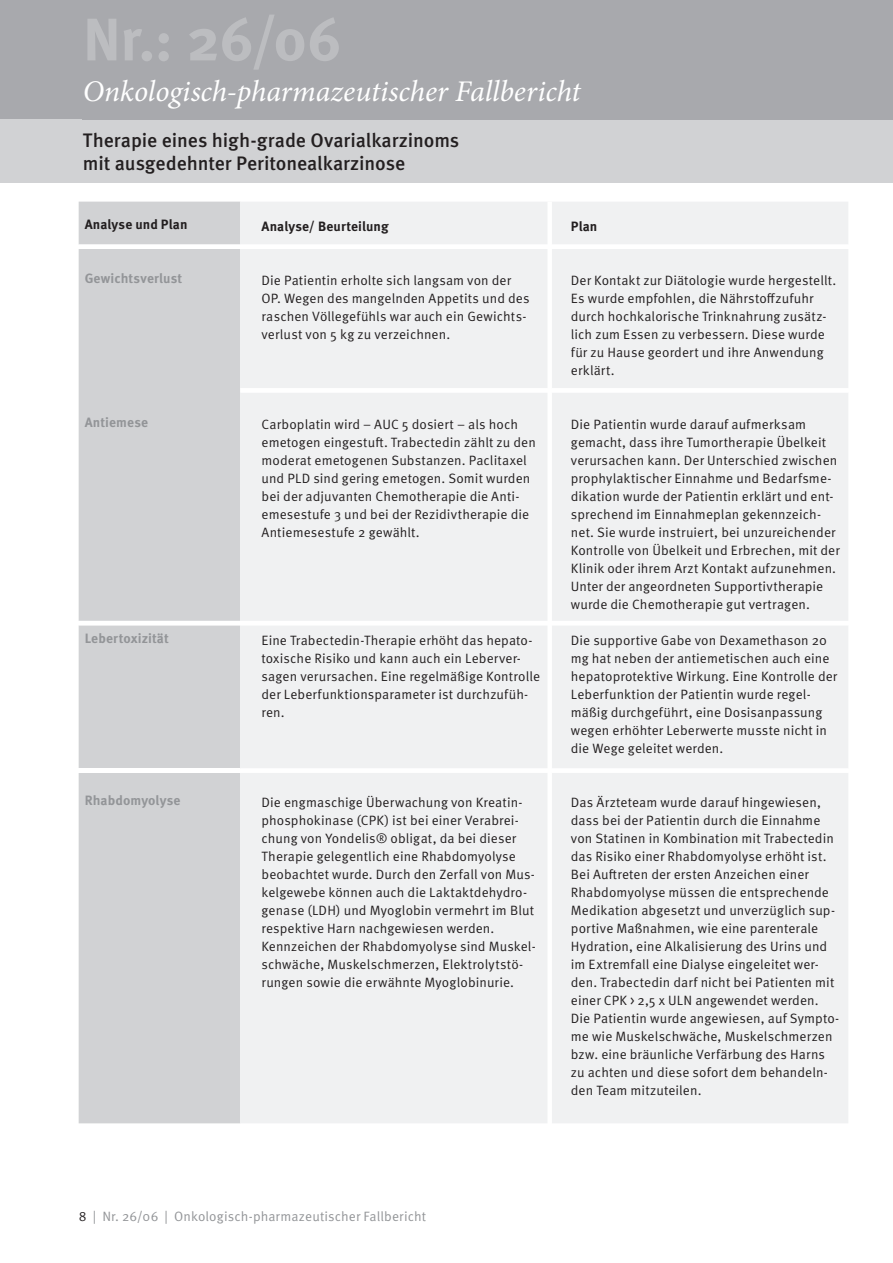
<style>
.page{position:relative;width:893px;height:1263px;background:#fff}
.page>*{position:absolute;margin:0;border:0;box-sizing:border-box;transform-origin:0 0}
.t1{font:italic 30px "Minion Pro";letter-spacing:-.005em;color:#fff}
.Titel_Fallbericht{font:500 19.5px/22.5px "Meta Pro";letter-spacing:-.005em;color:#231f20}
.Fließtext{font:13.5px/18px "Meta Pro Norm";letter-spacing:.005em;color:#231f20}
.Fließtext_Headline{font:700 13.5px "Meta Pro";letter-spacing:.01em;color:#939598}
.Fußzeile{font:13.5px "Meta Pro Norm";letter-spacing:.005em;color:#939598}
.Fließtext-2{font:700 13.5px "Meta Pro";letter-spacing:.005em;color:#231f20}
.Fließtext_Headline-2{font:700 13.5px "Meta Pro";letter-spacing:.005em;color:#231f20}
.s1{color:#231f20}
</style>
<div class="page">
<div style="left:0;top:0;width:893px;height:119px;background:#a8a9ad"></div>
<div style="left:0;top:119px;width:893px;height:64px;background:#d1d2d4"></div>
<div style="left:79px;top:202px;width:161px;height:921px;background:#d1d2d4"></div>
<div style="left:240px;top:202px;width:608px;height:921px;background:#f0f1f2"></div>
<svg style="left:79px;top:244px;width:769px;height:381px;fill:#f0f1f2"></svg>
<div style="left:79px;top:768px;width:161px;height:5px;background:#fff"></div>
<svg style="left:240px;top:768px;width:608px;height:5px"></svg>
<div style="left:547px;top:202px;width:5px;height:1006px;background:#fff"></div>
<p class="t1" style="left:83px;top:71px;width:499px">Onkologisch-pharmazeutischer Fallbericht</p>
<p class="Titel_Fallbericht" style="left:83px;top:128px;width:378px">Therapie eines high-grade Ovarialkarzinoms mit ausgedehnter Peritonealkarzinose</p>
<p class="Fließtext_Headline-2" style="left:85px;top:213px;width:104px">Analyse und Plan</p>
<p class="Fließtext-2" style="left:261px;top:215px;width:129px">Analyse/ Beurteilung</p>
<p class="Fließtext-2" style="left:571px;top:215px;width:28px">Plan</p>
<p class="Fließtext_Headline" style="left:85px;top:267px;width:99px">Gewichtsverlust</p>
<p class="Fließtext" style="left:261px;top:270px;width:270px">Die Patientin erholte sich langsam von der OP. Wegen des mangelnden Appetits und des raschen Völlegefühls war auch ein Gewichts&shy;verlust von 5 kg zu verzeichnen.</p>
<p class="Fließtext" style="left:571px;top:270px;width:267px">Der Kontakt zur Diätologie wurde hergestellt.<br>Es wurde empfohlen, die Nährstoffzufuhr durch hochkalorische Trinknahrung zusätz&shy;lich zum Essen zu verbessern. Diese wurde für zu Hause geordert und ihre Anwendung erklärt.</p>
<p class="Fließtext_Headline" style="left:85px;top:411px;width:65px">Antiemese</p>
<p class="Fließtext" style="left:261px;top:414px;width:276px">Carboplatin wird – AUC 5 dosiert – als hoch emetogen eingestuft. Trabectedin zählt zu den moderat emetogenen Substanzen. Paclitaxel und PLD sind gering emetogen. Somit wurden bei der adjuvanten Chemotherapie die Anti&shy;emesestufe 3 und bei der Rezidivtherapie die Antiemesestufe 2 gewählt.</p>
<p class="Fließtext" style="left:571px;top:414px;width:270px">Die Patientin wurde darauf aufmerksam gemacht, dass ihre Tumortherapie Übelkeit verursachen kann. Der Unterschied zwischen prophylaktischer Einnahme und Bedarfsme&shy;dikation wurde der Patientin erklärt und ent&shy;sprechend im Einnahmeplan gekennzeich&shy;net. Sie wurde instruiert, bei unzureichender Kontrolle von Übelkeit und Erbrechen, mit der Klinik oder ihrem Arzt Kontakt aufzunehmen.</p>
<p class="Fließtext" style="left:571px;top:576px;width:254px">Unter der angeordneten Supportivtherapie wurde die Chemotherapie gut vertragen.</p>
<p class="Fließtext_Headline" style="left:85px;top:627px;width:86px">Lebertoxizität</p>
<p class="Fließtext" style="left:261px;top:630px;width:280px">Eine Trabectedin-Therapie erhöht das hepato&shy;toxische Risiko und kann auch ein Leberver&shy;sagen verursachen. Eine regelmäßige Kontrolle der Leberfunktionsparameter ist durchzufüh&shy;ren.</p>
<p class="Fließtext" style="left:571px;top:630px;width:268px">Die supportive Gabe von Dexamethason 20 mg hat neben der antiemetischen auch eine hepatoprotektive Wirkung. Eine Kontrolle der Leberfunktion der Patientin wurde regel&shy;mäßig durchgeführt, eine Dosisanpassung wegen erhöhter Leberwerte musste nicht in die Wege geleitet werden.</p>
<p class="Fließtext_Headline" style="left:85px;top:789px;width:97px">Rhabdomyolyse</p>
<p class="Fließtext" style="left:261px;top:792px;width:275px">Die engmaschige Überwachung von Kreatin&shy;phosphokinase (CPK) ist bei einer Verabrei&shy;chung von Yondelis® obligat, da bei dieser Therapie gelegentlich eine Rhabdomyolyse beobachtet wurde. Durch den Zerfall von Mus&shy;kelgewebe können auch die Laktaktdehydro&shy;genase (LDH) und Myoglobin vermehrt im Blut respektive Harn nachgewiesen werden.</p>
<p class="Fließtext" style="left:261px;top:936px;width:276px">Kennzeichen der Rhabdomyolyse sind Muskel&shy;schwäche, Muskelschmerzen, Elektrolytstö&shy;rungen sowie die erwähnte Myoglobinurie.</p>
<p class="Fließtext" style="left:571px;top:792px;width:266px">Das Ärzteteam wurde darauf hingewiesen, dass bei der Patientin durch die Einnahme von Statinen in Kombination mit Trabectedin das Risiko einer Rhabdomyolyse erhöht ist.<br>Bei Auftreten der ersten Anzeichen einer Rhabdomyolyse müssen die entsprechende Medikation abgesetzt und unverzüglich sup&shy;portive Maßnahmen, wie eine parenterale Hydration, eine Alkalisierung des Urins und im Extremfall eine Dialyse eingeleitet wer&shy;den. Trabectedin darf nicht bei Patienten mit einer CPK &gt; 2,5 x ULN angewendet werden.</p>
<p class="Fließtext" style="left:571px;top:1008px;width:270px">Die Patientin wurde angewiesen, auf Sympto&shy;me wie Muskelschwäche, Muskelschmerzen bzw. eine bräunliche Verfärbung des Harns zu achten und diese sofort dem behandeln&shy;den Team mitzuteilen.</p>
<p class="Fußzeile" style="left:79px;top:1206px;width:349px"><span class="s1">8</span> | Nr. 26/06 | Onkologisch-pharmazeutischer Fallbericht</p>
</div>
